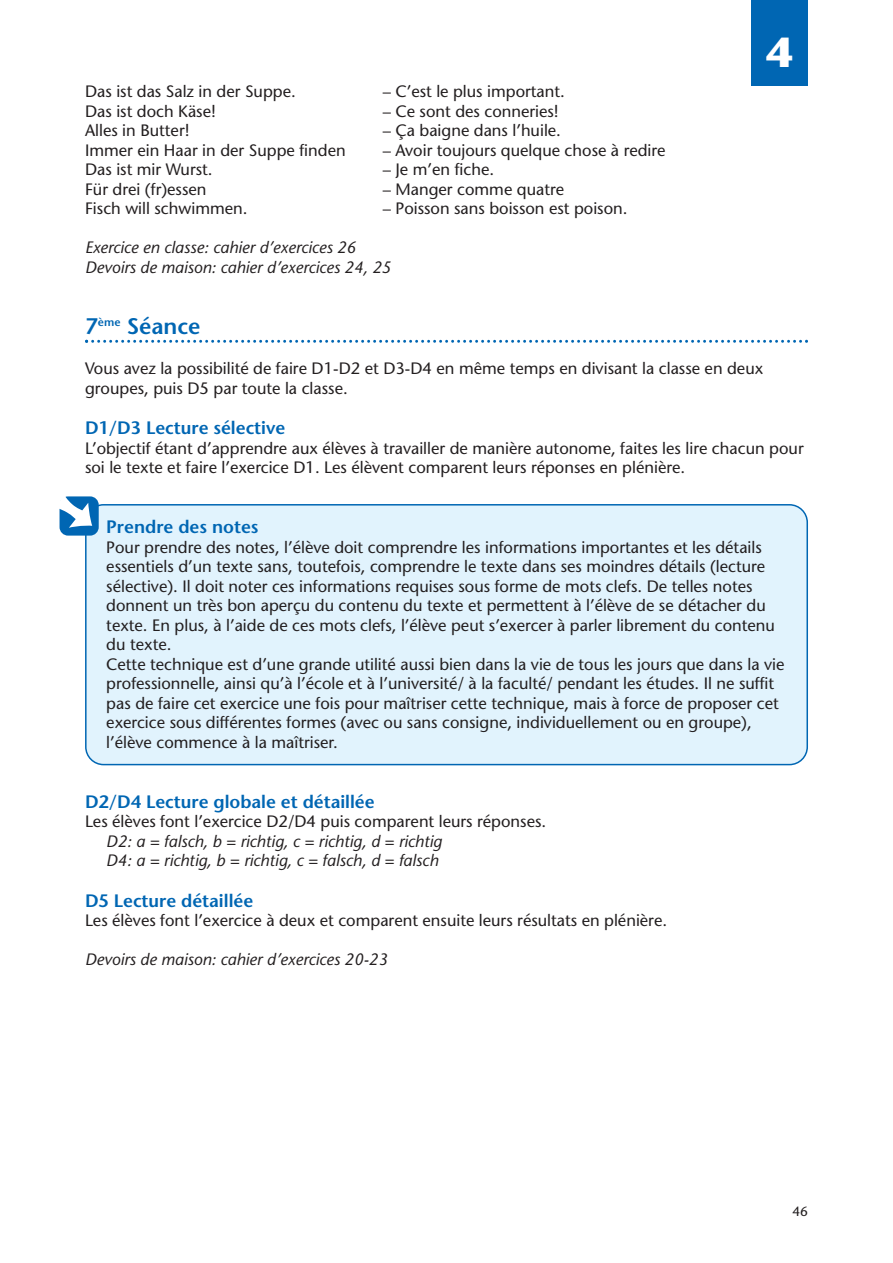
<style>
.page{position:relative;width:893px;height:1263px;background:#fff}
.page>*{position:absolute;margin:0;border:0;box-sizing:border-box;transform-origin:0 0}
.t1{font:700 42px "Stone Sans";color:#fff}
.t2{font:600 22.5px "Stone Sans";color:#0066b3}
.t3{font:600 18px "Stone Sans";color:#0066b3}
.t4{font:16.5px/19.5px "Stone Sans";color:#231f20}
.t5{font:italic 16.5px/19.5px "Stone Sans";color:#231f20}
.t6{font:13.5px "Stone Sans";color:#231f20}
</style>
<div class="page">
<div style="left:85px;top:504px;width:723px;height:261px;background:#e1f3fd"></div>
<div style="left:60px;top:496px;width:39px;height:40px;background:#0066b3;border-radius:9px"></div>
<svg style="left:59px;top:496px;width:33px;height:32px"></svg>
<div style="left:751px;top:0;width:57px;height:85px;background:#0066b3"></div>
<svg style="left:85px;top:340px;width:723px;height:3px"></svg>
<p class="t4" style="left:85px;top:83px;width:212px">Das ist das Salz in der Suppe.</p>
<p class="t4" style="left:383px;top:83px;width:184px">– C’est le plus important.</p>
<p class="t4" style="left:85px;top:103px;width:132px">Das ist doch Käse!</p>
<p class="t4" style="left:383px;top:103px;width:178px">– Ce sont des conneries!</p>
<p class="t4" style="left:85px;top:122px;width:106px">Alles in Butter!</p>
<p class="t4" style="left:383px;top:122px;width:180px">– Ça baigne dans l’huile.</p>
<p class="t4" style="left:85px;top:142px;width:262px">Immer ein Haar in der Suppe finden</p>
<p class="t4" style="left:383px;top:142px;width:284px">– Avoir toujours quelque chose à redire</p>
<p class="t4" style="left:85px;top:161px;width:129px">Das ist mir Wurst.</p>
<p class="t4" style="left:383px;top:161px;width:113px">– Je m’en fiche.</p>
<p class="t4" style="left:85px;top:181px;width:123px">Für drei (fr)essen</p>
<p class="t4" style="left:383px;top:181px;width:183px">– Manger comme quatre</p>
<p class="t4" style="left:85px;top:200px;width:164px">Fisch will schwimmen.</p>
<p class="t4" style="left:383px;top:200px;width:246px">– Poisson sans boisson est poison.</p>
<p class="t5" style="left:85px;top:239px;width:308px">Exercice en classe: cahier d’exercices 26<br>Devoirs de maison: cahier d’exercices 24, 25</p>
<h1 class="t1" style="left:766px;top:36px;width:28px">4</h1>
<h2 class="t2" style="left:85px;top:318px;width:117px">7<sup>ème</sup> Séance</h2>
<p class="t4" style="left:85px;top:361px;width:680px">Vous avez la possibilité de faire D1-D2 et D3-D4 en même temps en divisant la classe en deux groupes, puis D5 par toute la classe.</p>
<p class="t3" style="left:85px;top:421px;width:202px">D1/D3 Lecture sélective</p>
<p class="t4" style="left:85px;top:440px;width:720px">L’objectif étant d’apprendre aux élèves à travailler de manière autonome, faites les lire chacun pour soi le texte et faire l’exercice D1. Les élèvent comparent leurs réponses en plénière.</p>
<p class="t3" style="left:106px;top:520px;width:154px">Prendre des notes</p>
<p class="t4" style="left:106px;top:539px;width:680px">Pour prendre des notes, l’élève doit comprendre les informations importantes et les détails essentiels d’un texte sans, toutefois, comprendre le texte dans ses moindres détails (lecture sélective). Il doit noter ces informations requises sous forme de mots clefs. De telles notes donnent un très bon aperçu du contenu du texte et permettent à l’élève de se détacher du texte. En plus, à l’aide de ces mots clefs, l’élève peut s’exercer à parler librement du contenu du texte.<br>Cette technique est d’une grande utilité aussi bien dans la vie de tous les jours que dans la vie professionnelle, ainsi qu’à l’école et à l’université/ à la faculté/ pendant les études. Il ne suffit pas de faire cet exercice une fois pour maîtriser cette technique, mais à force de proposer cet exercice sous différentes formes (avec ou sans consigne, individuellement ou en groupe), l’élève commence à la maîtriser.</p>
<p class="t3" style="left:85px;top:795px;width:291px">D2/D4 Lecture globale et détaillée</p>
<p class="t4" style="left:85px;top:814px;width:463px">Les élèves font l’exercice D2/D4 puis comparent leurs réponses.</p>
<p class="t5" style="left:106px;top:833px;width:337px">D2: a = falsch, b = richtig, c = richtig, d = richtig<br>D4: a = richtig, b = richtig, c = falsch, d = falsch</p>
<p class="t3" style="left:85px;top:894px;width:170px">D5 Lecture détaillée</p>
<p class="t4" style="left:85px;top:913px;width:583px">Les élèves font l’exercice à deux et comparent ensuite leurs résultats en plénière.</p>
<p class="t5" style="left:85px;top:952px;width:304px">Devoirs de maison: cahier d’exercices 20-23</p>
<p class="t6" style="left:792px;top:1206px;width:17px">46</p>
</div>
